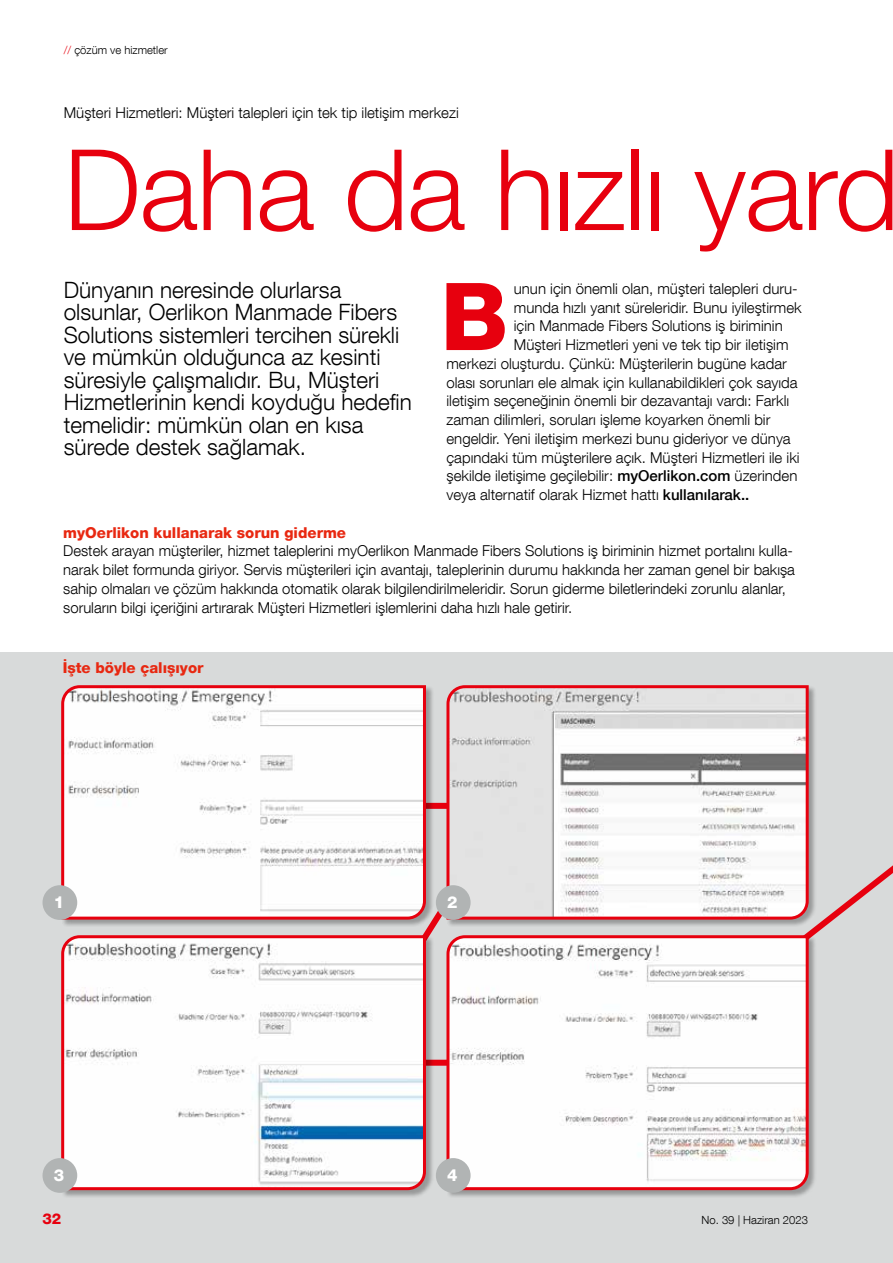
<style>
.page{position:relative;width:893px;height:1263px;background:#fff}
.page>*{position:absolute;margin:0;border:0;box-sizing:border-box;transform-origin:0 0}
.t1{font:300 112.5px "Helvetica Neue LT Com";letter-spacing:-.01em;color:#e7000e}
.t2{font:800 93.75px "Helvetica Neue LT Com";color:#e7000e}
.t3{font:300 22.5px/22.5px "Helvetica Neue LT Com";color:#000}
.t4{font:800 16.5px "Helvetica Neue LT Com";color:#fff}
.t5{font:300 15px/18.8px "Helvetica Neue LT Com";color:#000}
.t6{font:800 15px "Helvetica Neue LT Com";color:#e82811}
.t7{font:800 15px "Helvetica Neue LT Com";color:#e7000e}
.t8{font:300 11.25px "Helvetica Neue LT Com";color:#000}
.s1{color:#e7000e}
.s2{font-weight:500}
</style>
<div class="page">
<div style="left:0;top:653px;width:893px;height:610px;background:#d8dada"></div>
<svg style="left:423px;top:802px;width:470px;height:264px"></svg>
<div style="left:62px;top:685px;width:372px;height:242px;background:#000;opacity:.3"></div>
<svg style="left:61px;top:685px;width:366px;height:236px;background:#f7eeee"></svg>
<div style="left:62px;top:935px;width:372px;height:263px;background:#000;opacity:.3"></div>
<svg style="left:61px;top:934px;width:366px;height:258px;background:#f0eaec"></svg>
<div style="left:447px;top:935px;width:369px;height:263px;background:#000;opacity:.3"></div>
<svg style="left:445px;top:934px;width:365px;height:258px;background:#f5eced"></svg>
<div style="left:447px;top:685px;width:369px;height:242px;background:#000;opacity:.3"></div>
<svg style="left:445px;top:685px;width:365px;height:236px"></svg>
<div style="left:43px;top:885px;width:34px;height:35px;background:#b1b4b4;border-radius:50%"></div>
<div style="left:43px;top:1158px;width:34px;height:35px;background:#b1b4b4;border-radius:50%"></div>
<div style="left:436px;top:885px;width:35px;height:35px;background:#b1b4b4;border-radius:50%"></div>
<div style="left:436px;top:1158px;width:35px;height:35px;background:#b1b4b4;border-radius:50%"></div>
<p class="t8" style="left:64px;top:43px;width:105px"><span class="s1">//</span> çözüm ve hizmetler</p>
<p class="t5" style="left:64px;top:102px;width:397px">Müşteri Hizmetleri: Müşteri talepleri için tek tip iletişim merkezi</p>
<h1 class="t1" style="left:64px;top:121px;width:837px">Daha da hızlı yard</h1>
<p class="t3" style="left:64px;top:278px;width:349px">Dünyanın neresinde olurlarsa olsunlar, Oerlikon Manmade Fibers Solutions sistemleri tercihen sürekli ve mümkün olduğunca az kesinti süresiyle çalışmalıdır. Bu, Müşteri Hizmetlerinin kendi koyduğu hedefin temelidir: mümkün olan en kısa sürede destek sağlamak.</p>
<h2 class="t2" style="left:440px;top:261px;width:69px">B</h2>
<p class="t5" style="left:514px;top:279px;width:285px">unun için önemli olan, müşteri talepleri duru-</p>
<p class="t5" style="left:514px;top:297px;width:289px">munda hızlı yanıt süreleridir. Bunu iyileştirmek</p>
<p class="t5" style="left:514px;top:316px;width:270px">için Manmade Fibers Solutions iş biriminin</p>
<p class="t5" style="left:514px;top:335px;width:276px">Müşteri Hizmetleri yeni ve tek tip bir iletişim</p>
<p class="t5" style="left:446px;top:354px;width:342px">merkezi oluşturdu. Çünkü: Müşterilerin bugüne kadar</p>
<p class="t5" style="left:446px;top:372px;width:353px">olası sorunları ele almak için kullanabildikleri çok sayıda</p>
<p class="t5" style="left:446px;top:391px;width:344px">iletişim seçeneğinin önemli bir dezavantajı vardı: Farklı</p>
<p class="t5" style="left:446px;top:410px;width:325px">zaman dilimleri, soruları işleme koyarken önemli bir</p>
<p class="t5" style="left:446px;top:429px;width:346px">engeldir. Yeni iletişim merkezi bunu gideriyor ve dünya</p>
<p class="t5" style="left:446px;top:447px;width:355px">çapındaki tüm müşterilere açık. Müşteri Hizmetleri ile iki</p>
<p class="t5" style="left:446px;top:466px;width:352px">şekilde iletişime geçilebilir: <span class="s2">myOerlikon.com</span> üzerinden</p>
<p class="t5" style="left:446px;top:485px;width:304px">veya alternatif olarak Hizmet hattı <span class="s2">kullanılarak..</span></p>
<p class="t6" style="left:63px;top:523px;width:284px">myOerlikon kullanarak sorun giderme</p>
<p class="t5" style="left:63px;top:541px;width:733px">Destek arayan müşteriler, hizmet taleplerini myOerlikon Manmade Fibers Solutions iş biriminin hizmet portalını kulla&shy;narak bilet formunda giriyor. Servis müşterileri için avantajı, taleplerinin durumu hakkında her zaman genel bir bakışa sahip olmaları ve çözüm hakkında otomatik olarak bilgilendirilmeleridir. Sorun giderme biletlerindeki zorunlu alanlar, soruların bilgi içeriğini artırarak Müşteri Hizmetleri işlemlerini daha hızlı hale getirir.</p>
<p class="t6" style="left:63px;top:658px;width:142px">İşte böyle çalışıyor</p>
<p class="t4" style="left:54px;top:893px;width:12px">1</p>
<p class="t4" style="left:54px;top:1166px;width:12px">3</p>
<p class="t4" style="left:447px;top:893px;width:12px">2</p>
<p class="t4" style="left:447px;top:1166px;width:12px">4</p>
<p class="t7" style="left:43px;top:1210px;width:20px">32</p>
<p class="t8" style="left:702px;top:1213px;width:108px">No. 39 | Haziran 2023</p>
</div>
